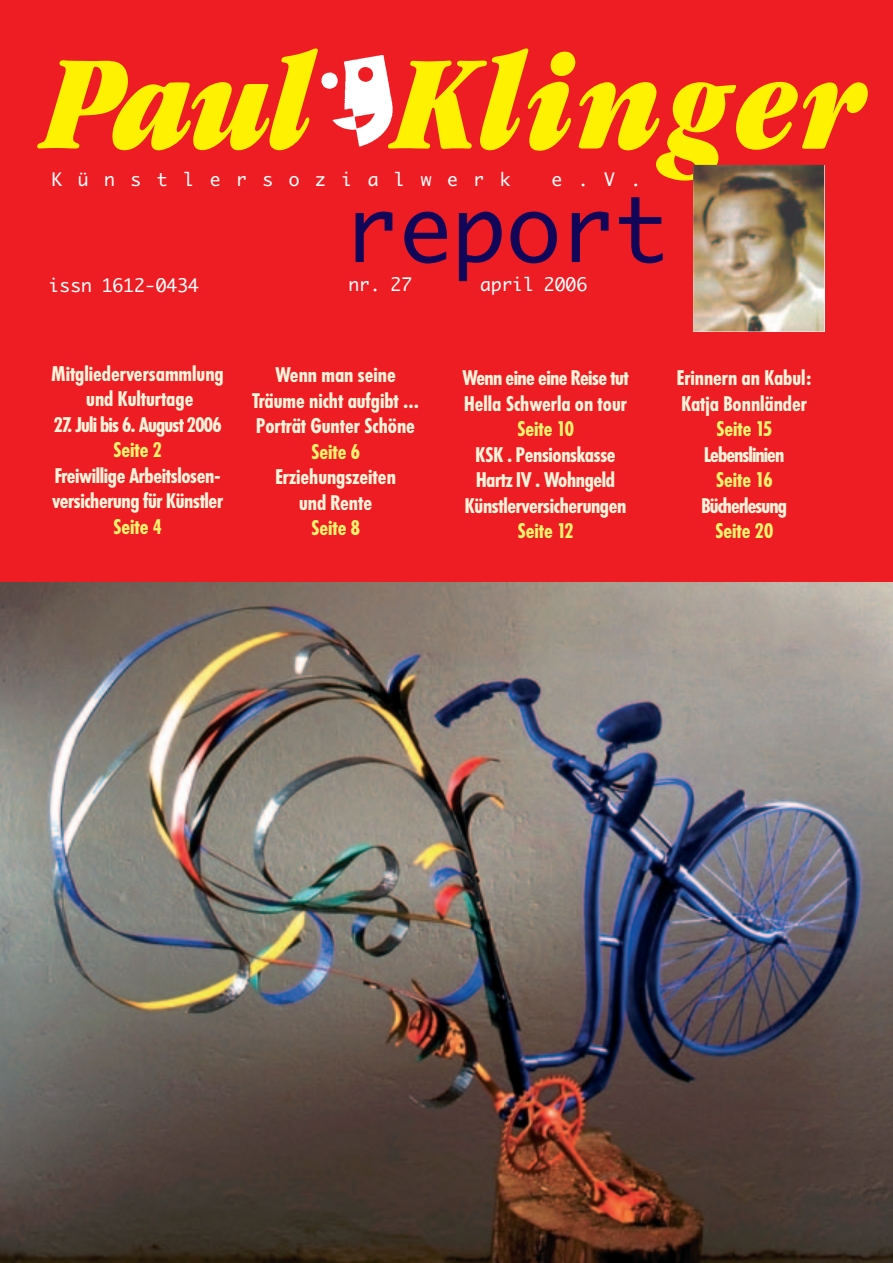
<style>
.page{position:relative;width:893px;height:1263px;background:#fff}
.page>*{position:absolute;margin:0;border:0;box-sizing:border-box;transform-origin:0 0}
.t1{font:italic 900 126px "Garamond ITC Condensed BQ";letter-spacing:.055em;color:#fff101}
.t2{font:90px "Monaco KSW";color:#110658}
.t3{font:700 21px/25.5px "Futura Condensed BQ";letter-spacing:-.015em;color:#fef5dc;text-align:center}
.t4{font:700 21px "Futura Condensed BQ";color:#fff46d}
.t5{font:700 21px "Futura Condensed BQ";letter-spacing:-.045em;color:#fef5dc}
.t6{font:700 21px "Futura Condensed BQ";letter-spacing:-.035em;color:#fef5dc}
.t7{font:18px "Monaco KSW";color:#fff}
.t8{font:18px "Monaco KSW";letter-spacing:.865em;color:#fff}
</style>
<div class="page">
<div style="left:0;top:0;width:892px;height:1263px;background:#ee1d23"></div>
<img style="left:0;top:582px;width:892px;height:681px">
<img style="left:321px;top:55px;width:72px;height:92px">
<img style="left:693px;top:165px;width:131px;height:167px">
<h1 class="t1" style="left:34px;top:48px;width:817px">Paul Klinger</h1>
<h2 class="t2" style="left:344px;top:193px;width:326px">report</h2>
<p class="t7" style="left:49px;top:278px;width:152px">issn 1612-0434</p>
<p class="t7" style="left:348px;top:277px;width:65px">nr. 27</p>
<p class="t7" style="left:480px;top:277px;width:108px">april 2006</p>
<p class="t8" style="left:51px;top:172px;width:460px">Künstlersozialwerk</p>
<p class="t7" style="left:551px;top:172px;width:91px">e.V.</p>
<p class="t3" style="left:52px;top:363px;width:173px">Mitgliederversammlung und Kulturtage</p>
<p class="t6" style="left:54px;top:416px;width:169px">27. Juli bis 6. August 2006</p>
<p class="t4" style="left:113px;top:442px;width:50px">Seite 2</p>
<p class="t3" style="left:52px;top:465px;width:172px;text-align:left">Freiwillige Arbeitslosen&shy;versicherung für Künstler</p>
<p class="t4" style="left:113px;top:518px;width:50px">Seite 4</p>
<p class="t3" style="left:252px;top:364px;width:168px">Wenn man seine<br>Träume nicht aufgibt ...<br>Porträt Gunter Schöne</p>
<p class="t4" style="left:311px;top:443px;width:50px">Seite 6</p>
<p class="t3" style="left:275px;top:466px;width:122px">Erziehungszeiten und Rente</p>
<p class="t4" style="left:311px;top:520px;width:50px">Seite 8</p>
<p class="t3" style="left:462px;top:367px;width:168px;text-align:left">Wenn eine eine Reise tut<br>Hella Schwerla on tour</p>
<p class="t4" style="left:517px;top:421px;width:58px">Seite 10</p>
<p class="t3" style="left:465px;top:444px;width:163px">KSK . Pensionskasse<br>Hartz IV . Wohngeld<br>Künstlerversicherungen</p>
<p class="t4" style="left:517px;top:523px;width:58px">Seite 12</p>
<p class="t3" style="left:677px;top:367px;width:136px;text-align:left">Erinnern an Kabul:<br>Katja Bonnländer</p>
<p class="t4" style="left:716px;top:421px;width:58px">Seite 15</p>
<p class="t5" style="left:704px;top:446px;width:82px">Lebenslinien</p>
<p class="t4" style="left:715px;top:472px;width:58px">Seite 16</p>
<p class="t5" style="left:701px;top:497px;width:87px">Bücherlesung</p>
<p class="t4" style="left:715px;top:523px;width:60px">Seite 20</p>
</div>
